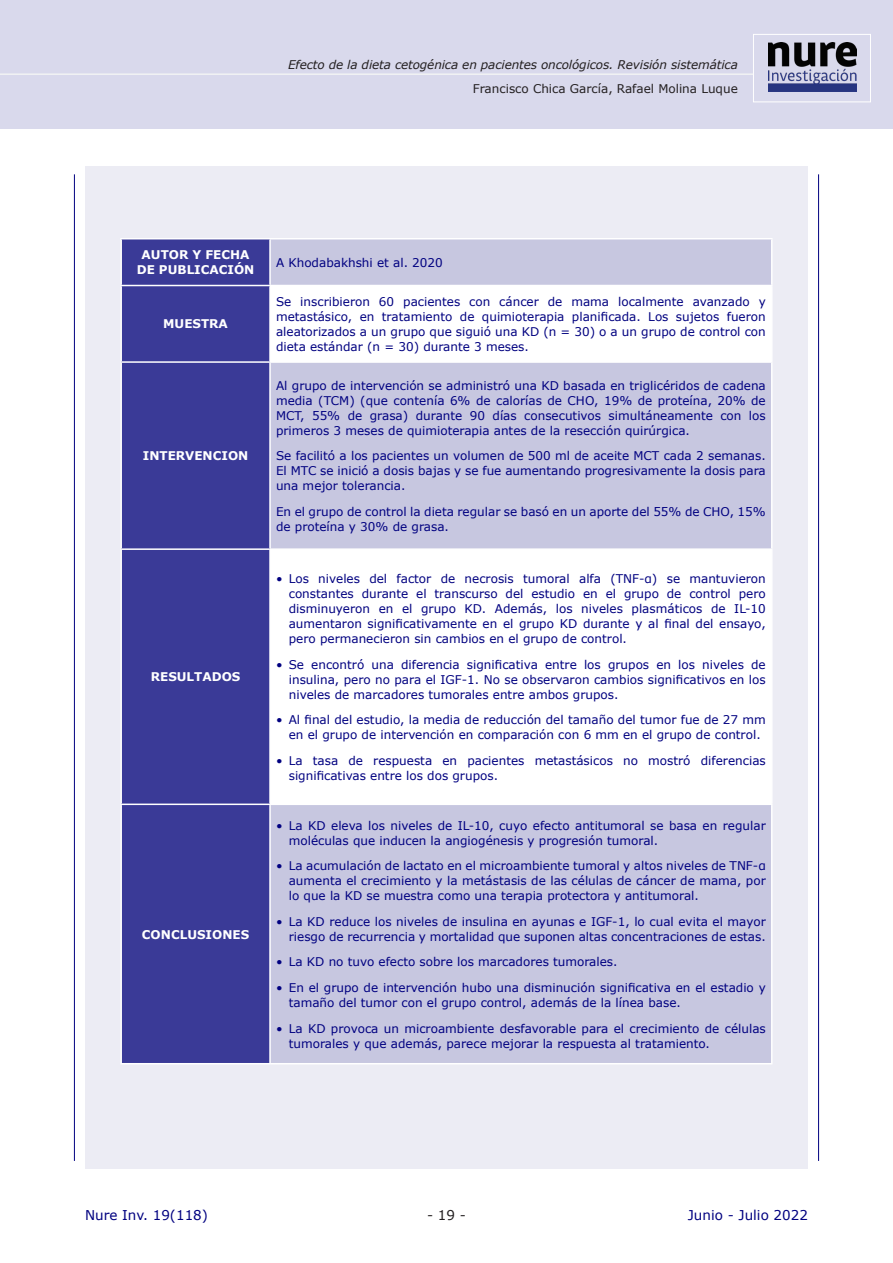
<style>
.page{position:relative;width:893px;height:1263px;background:#fff}
.page>*{position:absolute;margin:0;border:0;box-sizing:border-box;transform-origin:0 0}
.t1{font:13.5px "Verdana";color:#000080}
.t2{font:13.5px "Verdana";color:#231f20}
.t3{font:12px/15px "Verdana";color:#000080;text-align:justify}
.t4{font:italic 12px "Verdana";letter-spacing:-.01em;color:#231f20}
.t5{font:700 12px/15px "Verdana";color:#fff;text-align:center}
.t6{font:12px "Verdana";color:#231f20}
</style>
<div class="page">
<div style="left:1px;top:0;width:892px;height:128px;background:#d9d9ec"></div>
<hr style="left:0;top:0;width:1px;height:128px;background:#d9d9ec">
<hr style="left:74px;top:174px;width:1px;height:987px;background:#000080">
<hr style="left:818px;top:174px;width:1px;height:987px;background:#000080">
<div style="left:753px;top:34px;width:118px;height:68px;background:#d9d9ec;border:1px solid #fff"></div>
<img style="left:769px;top:43px;width:88px;height:48px">
<hr style="left:0;top:73px;width:753px;height:2px;background:#f2f3f4">
<div style="left:85px;top:166px;width:723px;height:1003px;background:#ececf4"></div>
<div style="left:122px;top:239px;width:147px;height:824px;background:#3a3a97"></div>
<div style="left:271px;top:240px;width:500px;height:823px;background:#c7c7e0"></div>
<svg style="left:271px;top:286px;width:500px;height:517px;background:#eaeaf3"></svg>
<hr style="left:120px;top:238px;width:150px;height:1px;background:#fff">
<hr style="left:270px;top:238px;width:502px;height:1px;background:#fff">
<hr style="left:120px;top:239px;width:2px;height:46px;background:#fff">
<hr style="left:120px;top:285px;width:150px;height:1px;background:#fff">
<hr style="left:120px;top:286px;width:2px;height:75px;background:#fff">
<hr style="left:120px;top:361px;width:150px;height:2px;background:#fff">
<hr style="left:120px;top:363px;width:2px;height:185px;background:#fff">
<hr style="left:120px;top:548px;width:150px;height:2px;background:#fff">
<hr style="left:120px;top:550px;width:2px;height:253px;background:#fff">
<hr style="left:120px;top:803px;width:150px;height:2px;background:#fff">
<hr style="left:120px;top:805px;width:2px;height:258px;background:#fff">
<hr style="left:120px;top:1063px;width:150px;height:1px;background:#fff">
<hr style="left:269px;top:239px;width:2px;height:46px;background:#fff">
<hr style="left:771px;top:239px;width:1px;height:46px;background:#fff">
<hr style="left:269px;top:286px;width:2px;height:75px;background:#fff">
<hr style="left:771px;top:286px;width:1px;height:75px;background:#fff">
<hr style="left:269px;top:363px;width:2px;height:185px;background:#fff">
<hr style="left:771px;top:363px;width:1px;height:185px;background:#fff">
<hr style="left:269px;top:550px;width:2px;height:253px;background:#fff">
<hr style="left:771px;top:550px;width:1px;height:253px;background:#fff">
<hr style="left:269px;top:805px;width:2px;height:258px;background:#fff">
<hr style="left:771px;top:805px;width:1px;height:258px;background:#fff">
<hr style="left:270px;top:285px;width:502px;height:1px;background:#fff">
<hr style="left:270px;top:361px;width:502px;height:2px;background:#fff">
<hr style="left:270px;top:548px;width:502px;height:2px;background:#fff">
<hr style="left:270px;top:803px;width:502px;height:2px;background:#fff">
<hr style="left:270px;top:1063px;width:502px;height:1px;background:#fff">
<p class="t4" style="left:288px;top:56px;width:451px">Efecto de la dieta cetogénica en pacientes oncológicos. Revisión sistemática</p>
<p class="t6" style="left:473px;top:80px;width:267px">Francisco Chica García, Rafael Molina Luque</p>
<p class="t5" style="left:137px;top:247px;width:119px">AUTOR Y FECHA<br>DE PUBLICACIÓN</p>
<p class="t3" style="left:276px;top:255px;width:168px">A Khodabakhshi et al. 2020</p>
<p class="t5" style="left:163px;top:316px;width:66px">MUESTRA</p>
<p class="t5" style="left:143px;top:448px;width:107px">INTERVENCION</p>
<p class="t5" style="left:151px;top:669px;width:91px">RESULTADOS</p>
<p class="t5" style="left:142px;top:926px;width:109px">CONCLUSIONES</p>
<p class="t3" style="left:276px;top:294px;width:491px">Se inscribieron 60 pacientes con cáncer de mama localmente avanzado y metastásico, en tratamiento de quimioterapia planificada. Los sujetos fueron aleatorizados a un grupo que siguió una KD (n = 30) o a un grupo de control con dieta estándar (n = 30) durante 3 meses.</p>
<p class="t3" style="left:276px;top:378px;width:491px">Al grupo de intervención se administró una KD basada en triglicéridos de cadena media (TCM) (que contenía 6% de calorías de CHO, 19% de proteína, 20% de MCT, 55% de grasa) durante 90 días consecutivos simultáneamente con los primeros 3 meses de quimioterapia antes de la resección quirúrgica.</p>
<p class="t3" style="left:276px;top:448px;width:491px">Se facilitó a los pacientes un volumen de 500 ml de aceite MCT cada 2 semanas.<br>El MTC se inició a dosis bajas y se fue aumentando progresivamente la dosis para una mejor tolerancia.</p>
<p class="t3" style="left:276px;top:504px;width:491px">En el grupo de control la dieta regular se basó en un aporte del 55% de CHO, 15% de proteína y 30% de grasa.</p>
<p class="t3" style="left:289px;top:571px;width:478px;text-indent:-13px">• Los niveles del factor de necrosis tumoral alfa (TNF-α) se mantuvieron constantes durante el transcurso del estudio en el grupo de control pero disminuyeron en el grupo KD. Además, los niveles plasmáticos de IL-10 aumentaron significativamente en el grupo KD durante y al final del ensayo, pero permanecieron sin cambios en el grupo de control.</p>
<p class="t3" style="left:289px;top:656px;width:478px;text-indent:-13px">• Se encontró una diferencia significativa entre los grupos en los niveles de insulina, pero no para el IGF-1. No se observaron cambios significativos en los niveles de marcadores tumorales entre ambos grupos.</p>
<p class="t3" style="left:289px;top:712px;width:478px;text-indent:-13px">• Al final del estudio, la media de reducción del tamaño del tumor fue de 27 mm en el grupo de intervención en comparación con 6 mm en el grupo de control.</p>
<p class="t3" style="left:289px;top:753px;width:478px;text-indent:-13px">• La tasa de respuesta en pacientes metastásicos no mostró diferencias significativas entre los dos grupos.</p>
<p class="t3" style="left:289px;top:817px;width:478px;text-indent:-13px">• La KD eleva los niveles de IL-10, cuyo efecto antitumoral se basa en regular moléculas que inducen la angiogénesis y progresión tumoral.</p>
<p class="t3" style="left:289px;top:858px;width:479px;text-indent:-13px">• La acumulación de lactato en el microambiente tumoral y altos niveles de TNF-α aumenta el crecimiento y la metástasis de las células de cáncer de mama, por lo que la KD se muestra como una terapia protectora y antitumoral.</p>
<p class="t3" style="left:276px;top:914px;width:491px;text-align:right">• La KD reduce los niveles de insulina en ayunas e IGF-1, lo cual evita el mayor riesgo de recurrencia y mortalidad que suponen altas concentraciones de estas.</p>
<p class="t3" style="left:276px;top:954px;width:343px">• La KD no tuvo efecto sobre los marcadores tumorales.</p>
<p class="t3" style="left:289px;top:980px;width:478px;text-indent:-13px">• En el grupo de intervención hubo una disminución significativa en el estadio y tamaño del tumor con el grupo control, además de la línea base.</p>
<p class="t3" style="left:289px;top:1021px;width:478px;text-indent:-13px">• La KD provoca un microambiente desfavorable para el crecimiento de células tumorales y que además, parece mejorar la respuesta al tratamiento.</p>
<p class="t1" style="left:85px;top:1206px;width:124px">Nure Inv. 19(118)</p>
<p class="t2" style="left:427px;top:1206px;width:40px">- 19 -</p>
<p class="t1" style="left:688px;top:1206px;width:122px">Junio - Julio 2022</p>
</div>
